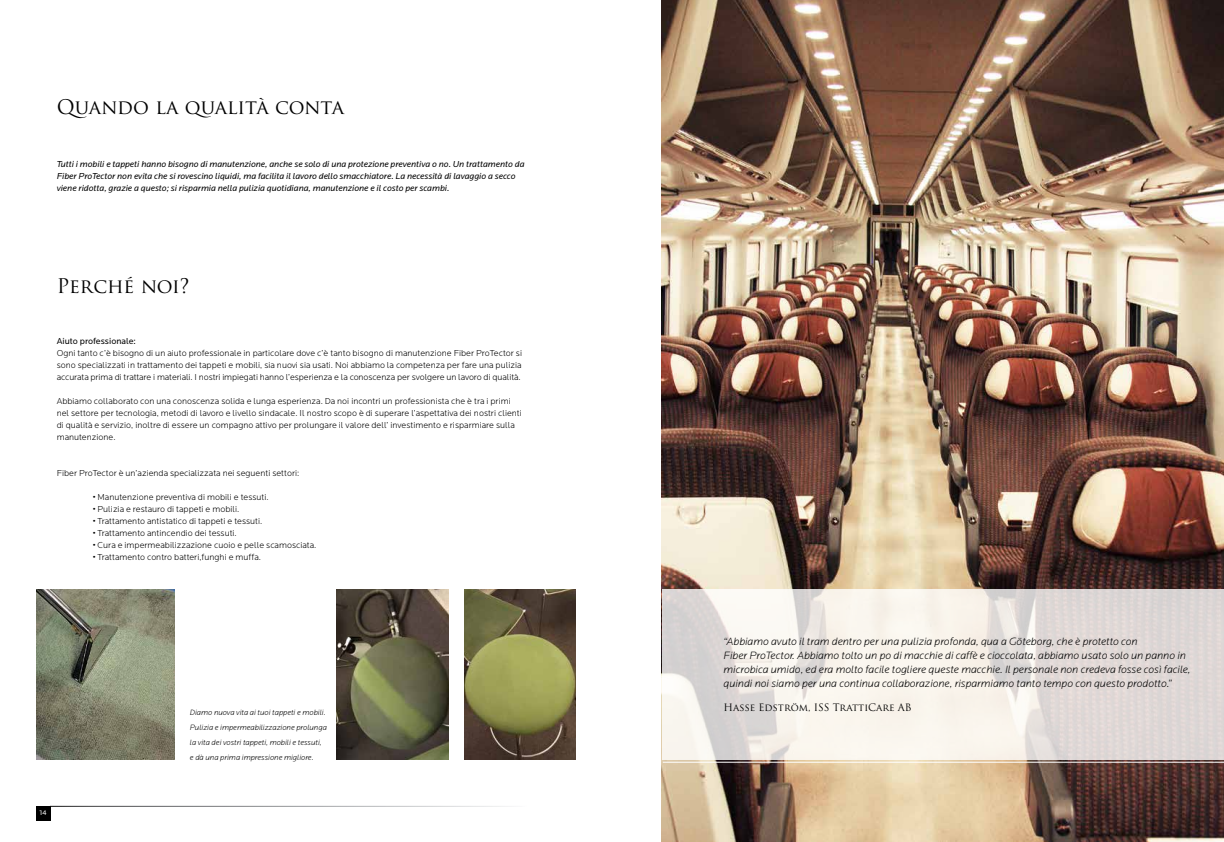
<style>
.page{position:relative;width:1224px;height:842px;background:#fff}
.page>*{position:absolute;margin:0;border:0;box-sizing:border-box;transform-origin:0 0}
.t1{font:19.7px "Trajan Pro";letter-spacing:-.01em;color:#000}
.t2{font:italic 300 11px/14px "Locator";color:#000}
.t3{font:10px "Trajan Pro";color:#000}
.t4{font:300 9px/12px "Locator";color:#000;text-align:justify}
.t5{font:italic 9px/12px "Locator";color:#000}
.t6{font:9px "Locator";color:#000}
.t7{font:italic 300 8px/15px "Locator";color:#000}
.t8{font:7px "Locator";color:#fff}
</style>
<div class="page">
<div style="left:36px;top:806px;width:14px;height:14px;background:#000"></div>
<img style="left:36px;top:590px;width:139px;height:170px">
<img style="left:662px;top:0;width:562px;height:842px">
<svg style="left:662px;top:589px;width:562px;height:171px"></svg>
<hr style="left:663px;top:762px;width:561px;height:1px;background:#fff">
<img style="left:464px;top:590px;width:112px;height:170px">
<img style="left:337px;top:590px;width:111px;height:170px">
<h1 class="t1" style="left:57px;top:94px;width:289px">Quando la qualità conta</h1>
<p class="t5" style="left:57px;top:158px;width:469px">Tutti i mobili e tappeti hanno bisogno di manutenzione, anche se solo di una protezione preventiva o no. Un trattamento da<br>Fiber ProTector non evita che si rovescino liquidi, ma facilita il lavoro dello smacchiatore. La necessità di lavaggio a secco viene ridotta, grazie a questo; si risparmia nella pulizia quotidiana, manutenzione e il costo per scambi.</p>
<h1 class="t1" style="left:57px;top:274px;width:134px">Perché noi?</h1>
<p class="t6" style="left:57px;top:336px;width:81px">Aiuto professionale:</p>
<p class="t4" style="left:57px;top:347px;width:467px">Ogni tanto c’è bisogno di un aiuto professionale in particolare dove c’è tanto bisogno di manutenzione Fiber ProTector si sono specializzati in trattamento dei tappeti e mobili, sia nuovi sia usati. Noi abbiamo la competenza per fare una pulizia accurata prima di trattare i materiali. I nostri impiegati hanno l’esperienza e la conoscenza per svolgere un lavoro di qualità.</p>
<p class="t4" style="left:57px;top:395px;width:467px;text-align:left">Abbiamo collaborato con una conoscenza solida e lunga esperienza. Da noi incontri un professionista che è tra i primi nel settore per tecnologia, metodi di lavoro e livello sindacale. Il nostro scopo è di superare l’aspettativa dei nostri clienti di qualità e servizio, inoltre di essere un compagno attivo per prolungare il valore dell’ investimento e risparmiare sulla manutenzione.</p>
<p class="t4" style="left:57px;top:467px;width:244px">Fiber ProTector è un’azienda specializzata nei seguenti settori:</p>
<p class="t4" style="left:93px;top:491px;width:178px">• Manutenzione preventiva di mobili e tessuti.</p>
<p class="t4" style="left:93px;top:503px;width:148px">• Pulizia e restauro di tappeti e mobili.</p>
<p class="t4" style="left:93px;top:515px;width:171px">• Trattamento antistatico di tappeti e tessuti.</p>
<p class="t4" style="left:93px;top:527px;width:146px">• Trattamento antincendio dei tessuti.</p>
<p class="t4" style="left:93px;top:539px;width:225px">• Cura e impermeabilizzazione cuoio e pelle scamosciata.</p>
<p class="t4" style="left:93px;top:551px;width:170px">• Trattamento contro batteri,funghi e muffa.</p>
<p class="t8" style="left:40px;top:809px;width:8px">14</p>
<p class="t7" style="left:190px;top:705px;width:139px">Diamo nuova vita ai tuoi tappeti e mobili.<br>Pulizia e impermeabilizzazione prolunga la vita dei vostri tappeti, mobili e tessuti, e dà una prima impressione migliore.</p>
<p class="t2" style="left:724px;top:635px;width:468px">“Abbiamo avuto il tram dentro per una pulizia profonda, qua a Göteborg, che è protetto con<br>Fiber ProTector. Abbiamo tolto un po di macchie di caffè e cioccolata, abbiamo usato solo un panno in microbica umido, ed era molto facile togliere queste macchie. Il personale non credeva fosse così facile, quindi noi siamo per una continua collaborazione, risparmiamo tanto tempo con questo prodotto.”</p>
<p class="t3" style="left:724px;top:701px;width:190px">Hasse Edström, ISS TrattiCare AB</p>
</div>
